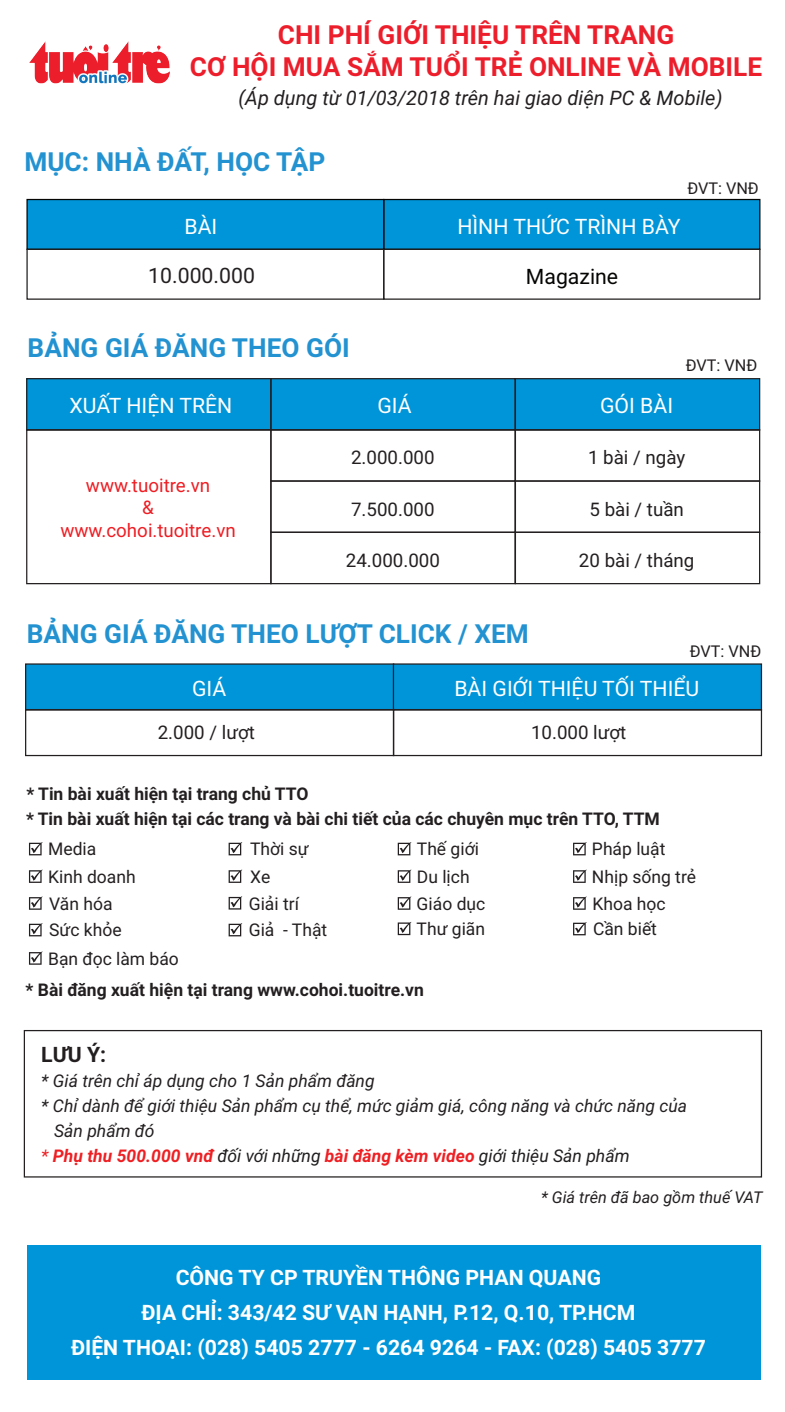
<style>
.page{position:relative;width:785px;height:1412px;background:#fff}
.page>*{position:absolute;margin:0;border:0;box-sizing:border-box;transform-origin:0 0}
.t1{font:700 26.25px "Roboto";color:#2392d1}
.t2{font:700 26.25px/31.5px "Roboto";color:#ed1e2b;text-align:center}
.t3{font:700 21.25px/35px "Roboto";color:#fff;text-align:center}
.t4{font:21.25px "Roboto";color:#fff}
.t5{font:21.25px "Roboto";color:#231f20}
.t6{font:21.25px "Roboto";color:#050504}
.t7{font:700 21.25px "Roboto";color:#231f20}
.t8{font:italic 20px "Roboto";color:#231f20}
.t9{font:18.75px "Roboto";color:#231f20}
.t10{font:18.75px/22.5px "Roboto";color:#ee1d23;text-align:center}
.t11{font:700 17.5px "Roboto";color:#231f20}
.t12{font:17.5px/27px "Roboto";color:#231f20}
.t13{font:italic 17.5px "Roboto";color:#231f20}
.t14{font:italic 700 17.5px "Roboto";color:#ee1f23}
.t15{font:italic 16.25px "Roboto";color:#231f20}
.t16{font:16.25px "Roboto";color:#231f20}
.s1{font-weight:400}
.s2{font-weight:400;color:#201d1e}
</style>
<div class="page">
<div style="left:383px;top:199px;width:377px;height:51px;background:#0095d9;border:1px solid #050504"></div>
<div style="left:383px;top:249px;width:377px;height:51px;border:1px solid #211e1e"></div>
<div style="left:26px;top:199px;width:358px;height:51px;background:#0095d9;border:1px solid #050504"></div>
<div style="left:26px;top:249px;width:358px;height:51px;border:1px solid #211e1e"></div>
<svg style="left:398px;top:842px;width:13px;height:13px"></svg>
<svg style="left:573px;top:842px;width:14px;height:13px"></svg>
<svg style="left:573px;top:869px;width:14px;height:14px"></svg>
<svg style="left:398px;top:869px;width:13px;height:14px"></svg>
<svg style="left:573px;top:896px;width:14px;height:14px"></svg>
<svg style="left:398px;top:896px;width:13px;height:14px"></svg>
<svg style="left:229px;top:842px;width:13px;height:13px"></svg>
<svg style="left:229px;top:869px;width:13px;height:14px"></svg>
<svg style="left:229px;top:896px;width:13px;height:13px"></svg>
<svg style="left:229px;top:923px;width:13px;height:13px"></svg>
<svg style="left:573px;top:922px;width:14px;height:13px"></svg>
<svg style="left:398px;top:922px;width:13px;height:13px"></svg>
<svg style="left:29px;top:842px;width:14px;height:13px"></svg>
<svg style="left:29px;top:869px;width:14px;height:14px"></svg>
<svg style="left:29px;top:896px;width:14px;height:14px"></svg>
<svg style="left:29px;top:923px;width:14px;height:13px"></svg>
<svg style="left:29px;top:951px;width:14px;height:14px"></svg>
<div style="left:25px;top:663px;width:369px;height:47px;background:#0095d9"></div>
<div style="left:393px;top:663px;width:369px;height:47px;background:#0095d9"></div>
<div style="left:25px;top:709px;width:369px;height:47px;border:1px solid #231f20"></div>
<div style="left:393px;top:709px;width:369px;height:47px;border:1px solid #231f20"></div>
<div style="left:27px;top:379px;width:244px;height:51px;background:#0095d9"></div>
<div style="left:270px;top:378px;width:246px;height:53px;background:#0095d9;border:1px solid #231f20"></div>
<div style="left:26px;top:378px;width:246px;height:53px;border:1px solid #231f20"></div>
<div style="left:515px;top:378px;width:245px;height:53px;background:#0095d9;border:1px solid #231f20"></div>
<div style="left:26px;top:429px;width:246px;height:155px;border:1px solid #231f20"></div>
<div style="left:270px;top:429px;width:246px;height:53px;border:1px solid #231f20"></div>
<div style="left:515px;top:429px;width:245px;height:53px;border:1px solid #231f20"></div>
<div style="left:270px;top:480px;width:246px;height:53px;border:1px solid #231f20"></div>
<div style="left:515px;top:480px;width:245px;height:53px;border:1px solid #231f20"></div>
<div style="left:270px;top:531px;width:246px;height:53px;border:1px solid #231f20"></div>
<div style="left:515px;top:531px;width:245px;height:53px;border:1px solid #231f20"></div>
<div style="left:24px;top:1030px;width:738px;height:147px;border:1px solid #231f20"></div>
<img style="left:30px;top:42px;width:140px;height:42px">
<div style="left:27px;top:1245px;width:734px;height:134px;background:#0095d9"></div>
<h1 class="t2" style="left:190px;top:18px;width:574px">CHI PHÍ GIỚI THIỆU TRÊN TRANG<br>CƠ HỘI MUA SẮM TUỔI TRẺ ONLINE VÀ MOBILE</h1>
<p class="t8" style="left:239px;top:84px;width:485px">(Áp dụng từ 01/03/2018 trên hai giao diện PC &amp; Mobile)</p>
<h1 class="t1" style="left:24px;top:143px;width:302px">MỤC: NHÀ ĐẤT, HỌC TẬP</h1>
<p class="t4" style="left:185px;top:211px;width:34px">BÀI</p>
<p class="t4" style="left:457px;top:211px;width:225px">HÌNH THỨC TRÌNH BÀY</p>
<p class="t6" style="left:526px;top:261px;width:94px">Magazine</p>
<p class="t16" style="left:687px;top:177px;width:73px">ĐVT: VNĐ</p>
<p class="t5" style="left:148px;top:261px;width:108px">10.000.000</p>
<h1 class="t1" style="left:28px;top:329px;width:324px">BẢNG GIÁ ĐĂNG THEO GÓI</h1>
<p class="t16" style="left:686px;top:354px;width:73px">ĐVT: VNĐ</p>
<p class="t4" style="left:69px;top:390px;width:164px">XUẤT HIỆN TRÊN</p>
<p class="t4" style="left:377px;top:390px;width:36px">GIÁ</p>
<p class="t4" style="left:600px;top:390px;width:75px">GÓI BÀI</p>
<p class="t9" style="left:351px;top:444px;width:85px">2.000.000</p>
<p class="t9" style="left:588px;top:444px;width:99px">1 bài / ngày</p>
<p class="t10" style="left:60px;top:473px;width:177px">www.tuoitre.vn<br>&amp; www.cohoi.tuoitre.vn</p>
<p class="t9" style="left:351px;top:496px;width:85px">7.500.000</p>
<p class="t9" style="left:590px;top:496px;width:96px">5 bài / tuần</p>
<p class="t9" style="left:346px;top:547px;width:96px">24.000.000</p>
<p class="t9" style="left:579px;top:547px;width:117px">20 bài / tháng</p>
<h1 class="t1" style="left:27px;top:615px;width:504px">BẢNG GIÁ ĐĂNG THEO LƯỢT CLICK / XEM</h1>
<p class="t16" style="left:690px;top:640px;width:73px">ĐVT: VNĐ</p>
<p class="t4" style="left:192px;top:673px;width:36px">GIÁ</p>
<p class="t4" style="left:454px;top:673px;width:246px">BÀI GIỚI THIỆU TỐI THIỂU</p>
<p class="t9" style="left:158px;top:719px;width:99px">2.000 / lượt</p>
<p class="t9" style="left:531px;top:719px;width:97px">10.000 lượt</p>
<p class="t11" style="left:26px;top:781px;width:284px">* Tin bài xuất hiện tại trang chủ TTO</p>
<p class="t11" style="left:26px;top:806px;width:635px">* Tin bài xuất hiện tại các trang và bài chi tiết của các chuyên mục trên TTO, TTM</p>
<p class="t12" style="left:48px;top:835px;width:89px">Media<br>Kinh doanh<br>Văn hóa<br>Sức khỏe</p>
<p class="t12" style="left:48px;top:944px;width:132px">Bạn đọc làm báo</p>
<p class="t12" style="left:249px;top:835px;width:80px">Thời sự<br>Xe<br>Giải trí<br>Giả - Thật</p>
<p class="t12" style="left:417px;top:835px;width:64px">Thế giới</p>
<p class="t12" style="left:592px;top:835px;width:75px">Pháp luật</p>
<p class="t12" style="left:417px;top:862px;width:54px">Du lịch</p>
<p class="t12" style="left:592px;top:862px;width:106px">Nhịp sống trẻ</p>
<p class="t12" style="left:417px;top:889px;width:70px">Giáo dục</p>
<p class="t12" style="left:592px;top:889px;width:75px">Khoa học</p>
<p class="t12" style="left:417px;top:915px;width:70px">Thư giãn</p>
<p class="t12" style="left:593px;top:915px;width:65px">Cần biết</p>
<p class="t11" style="left:26px;top:977px;width:400px">* Bài đăng xuất hiện tại trang www.cohoi.tuoitre.vn</p>
<p class="t7" style="left:41px;top:1039px;width:67px">LƯU Ý:</p>
<p class="t13" style="left:41px;top:1068px;width:335px">* Giá trên chỉ áp dụng cho 1 Sản phẩm đăng</p>
<p class="t13" style="left:41px;top:1093px;width:648px">* Chỉ dành để giới thiệu Sản phẩm cụ thể, mức giảm giá, công năng và chức năng của</p>
<p class="t13" style="left:54px;top:1118px;width:102px">Sản phẩm đó</p>
<p class="t14" style="left:41px;top:1143px;width:590px"><span class="s1">*</span> Phụ thu 500.000 vnđ <span class="s2">đối với những</span> bài đăng kèm video <span class="s2">giới thiệu Sản phẩm</span></p>
<p class="t15" style="left:541px;top:1185px;width:223px">* Giá trên đã bao gồm thuế VAT</p>
<p class="t3" style="left:71px;top:1259px;width:636px">CÔNG TY CP TRUYỀN THÔNG PHAN QUANG<br>ĐỊA CHỈ: 343/42 SƯ VẠN HẠNH, P.12, Q.10, TP.HCM<br>ĐIỆN THOẠI: (028) 5405 2777 - 6264 9264 - FAX: (028) 5405 3777</p>
</div>
